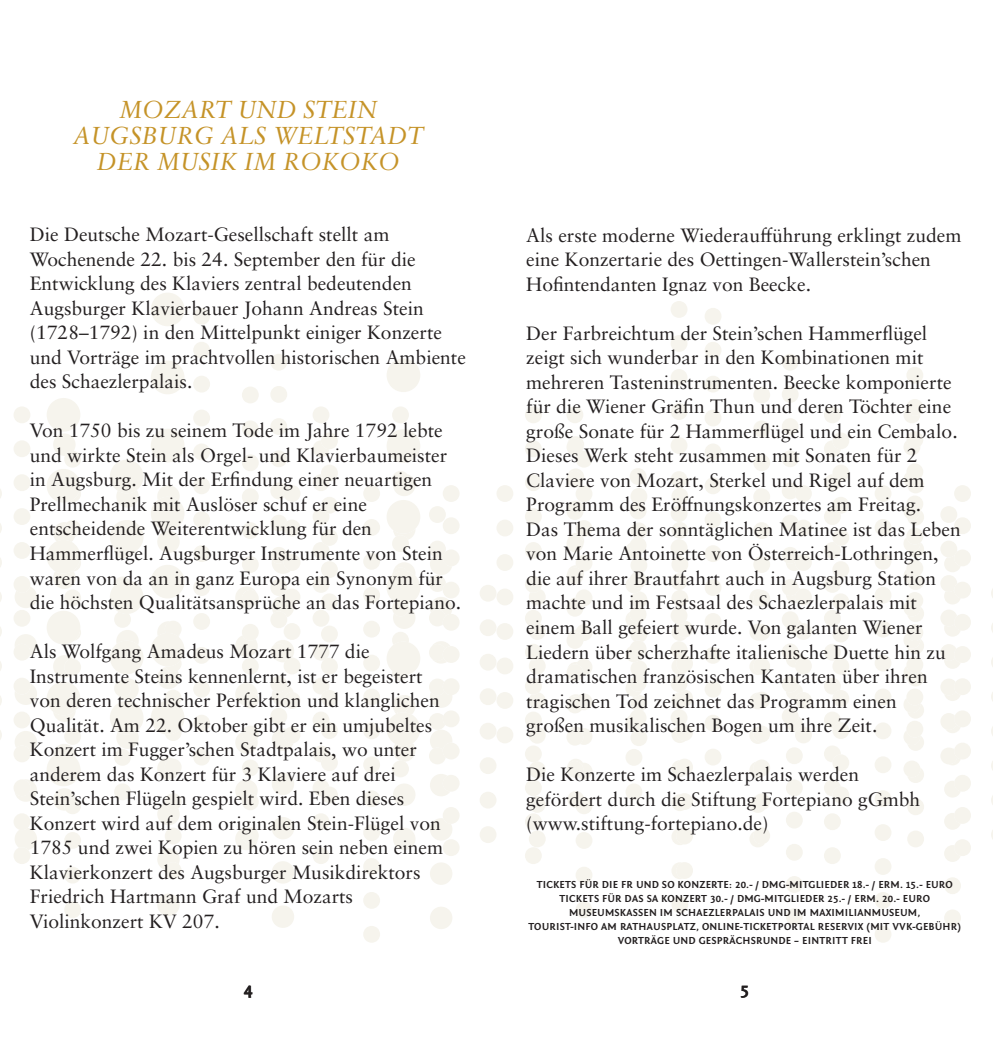
<style>
.page{position:relative;width:993px;height:1042px;background:#fff}
.page>*{position:absolute;margin:0;border:0;box-sizing:border-box;transform-origin:0 0}
.t1{font:italic 24.5px/26.2px "Sabon LT Pro";letter-spacing:-.01em;color:#c59328;text-align:center}
.t2{font:19.25px/24.5px "Sabon LT Pro";color:#231f20}
.t3{font:700 17.5px "Fontin Sans";color:#231f20}
.t4{font:700 10.5px/14px "Fontin Sans";letter-spacing:.02em;color:#231f20;text-align:center}
</style>
<div class="page">
<svg style="left:705px;top:308px;width:16px;height:457px"></svg>
<svg style="left:525px;top:407px;width:20px;height:457px"></svg>
<svg style="left:940px;top:485px;width:30px;height:441px"></svg>
<svg style="left:991px;top:591px;width:1px;height:246px"></svg>
<svg style="left:824px;top:407px;width:25px;height:457px"></svg>
<svg style="left:875px;top:485px;width:16px;height:458px"></svg>
<svg style="left:750px;top:387px;width:19px;height:460px"></svg>
<svg style="left:782px;top:354px;width:29px;height:571px"></svg>
<svg style="left:567px;top:406px;width:25px;height:512px"></svg>
<svg style="left:626px;top:468px;width:21px;height:332px"></svg>
<svg style="left:671px;top:301px;width:21px;height:612px"></svg>
<svg style="left:904px;top:367px;width:19px;height:480px"></svg>
<svg style="left:193px;top:308px;width:17px;height:457px"></svg>
<svg style="left:14px;top:407px;width:23px;height:457px"></svg>
<svg style="left:429px;top:485px;width:30px;height:444px"></svg>
<svg style="left:480px;top:485px;width:33px;height:358px"></svg>
<svg style="left:313px;top:407px;width:25px;height:457px"></svg>
<svg style="left:363px;top:485px;width:17px;height:458px"></svg>
<svg style="left:235px;top:387px;width:24px;height:463px"></svg>
<svg style="left:270px;top:354px;width:30px;height:574px"></svg>
<svg style="left:0;top:489px;width:2px;height:251px"></svg>
<svg style="left:47px;top:398px;width:34px;height:520px"></svg>
<svg style="left:110px;top:460px;width:33px;height:340px"></svg>
<svg style="left:151px;top:293px;width:33px;height:623px"></svg>
<svg style="left:387px;top:358px;width:33px;height:492px"></svg>
<p class="t1" style="left:73px;top:96px;width:352px">MOZART UND STEIN<br>AUGSBURG ALS WELTSTADT<br>DER MUSIK IM ROKOKO</p>
<p class="t2" style="left:30px;top:222px;width:437px">Die Deutsche Mozart-Gesellschaft stellt am Wochenende 22. bis 24. September den für die Entwicklung des Klaviers zentral bedeutenden Augsburger Klavierbauer Johann Andreas Stein (1728–1792) in den Mittelpunkt einiger Konzerte und Vorträge im prachtvollen historischen Ambiente des Schaezlerpalais.</p>
<p class="t2" style="left:30px;top:418px;width:433px">Von 1750 bis zu seinem Tode im Jahre 1792 lebte und wirkte Stein als Orgel- und Klavierbaumeister in Augsburg. Mit der Erfindung einer neuartigen Prellmechanik mit Auslöser schuf er eine entscheidende Weiterentwicklung für den Hammerflügel. Augsburger Instrumente von Stein waren von da an in ganz Europa ein Synonym für die höchsten Qualitätsansprüche an das Fortepiano.</p>
<p class="t2" style="left:30px;top:638px;width:414px">Als Wolfgang Amadeus Mozart 1777 die Instrumente Steins kennenlernt, ist er begeistert von deren technischer Perfektion und klanglichen Qualität. Am 22. Oktober gibt er ein umjubeltes Konzert im Fugger’schen Stadtpalais, wo unter anderem das Konzert für 3 Klaviere auf drei Stein’schen Flügeln gespielt wird. Eben dieses Konzert wird auf dem originalen Stein-Flügel von 1785 und zwei Kopien zu hören sein neben einem Klavierkonzert des Augsburger Musikdirektors Friedrich Hartmann Graf und Mozarts Violinkonzert KV 207.</p>
<p class="t2" style="left:526px;top:222px;width:436px">Als erste moderne Wiederaufführung erklingt zudem eine Konzertarie des Oettingen-Wallerstein’schen<br>Hofintendanten Ignaz von Beecke.</p>
<p class="t2" style="left:526px;top:320px;width:436px">Der Farbreichtum der Stein’schen Hammerflügel zeigt sich wunderbar in den Kombinationen mit mehreren Tasteninstrumenten. Beecke komponierte für die Wiener Gräfin Thun und deren Töchter eine große Sonate für 2 Hammerflügel und ein Cembalo.<br>Dieses Werk steht zusammen mit Sonaten für 2<br>Claviere von Mozart, Sterkel und Rigel auf dem Programm des Eröffnungskonzertes am Freitag.<br>Das Thema der sonntäglichen Matinee ist das Leben von Marie Antoinette von Österreich-Lothringen, die auf ihrer Brautfahrt auch in Augsburg Station machte und im Festsaal des Schaezlerpalais mit einem Ball gefeiert wurde. Von galanten Wiener Liedern über scherzhafte italienische Duette hin zu dramatischen französischen Kantaten über ihren tragischen Tod zeichnet das Programm einen<br>großen musikalischen Bogen um ihre Zeit.</p>
<p class="t2" style="left:526px;top:761px;width:395px">Die Konzerte im Schaezlerpalais werden gefördert durch die Stiftung Fortepiano gGmbh (www.stiftung-fortepiano.de)</p>
<p class="t4" style="left:528px;top:877px;width:434px">TICKETS FÜR DIE FR UND SO KONZERTE: 20.- / DMG-MITGLIEDER 18.- / ERM. 15.- EURO TICKETS FÜR DAS SA KONZERT 30.- / DMG-MITGLIEDER 25.- / ERM. 20.- EURO MUSEUMSKASSEN IM SCHAEZLERPALAIS UND IM MAXIMILIANMUSEUM,<br>TOURIST-INFO AM RATHAUSPLATZ, ONLINE-TICKETPORTAL RESERVIX (MIT VVK-GEBÜHR)<br>VORTRÄGE UND GESPRÄCHSRUNDE – EINTRITT FREI</p>
<p class="t3" style="left:244px;top:980px;width:10px">4</p>
<p class="t3" style="left:740px;top:980px;width:10px">5</p>
</div>
